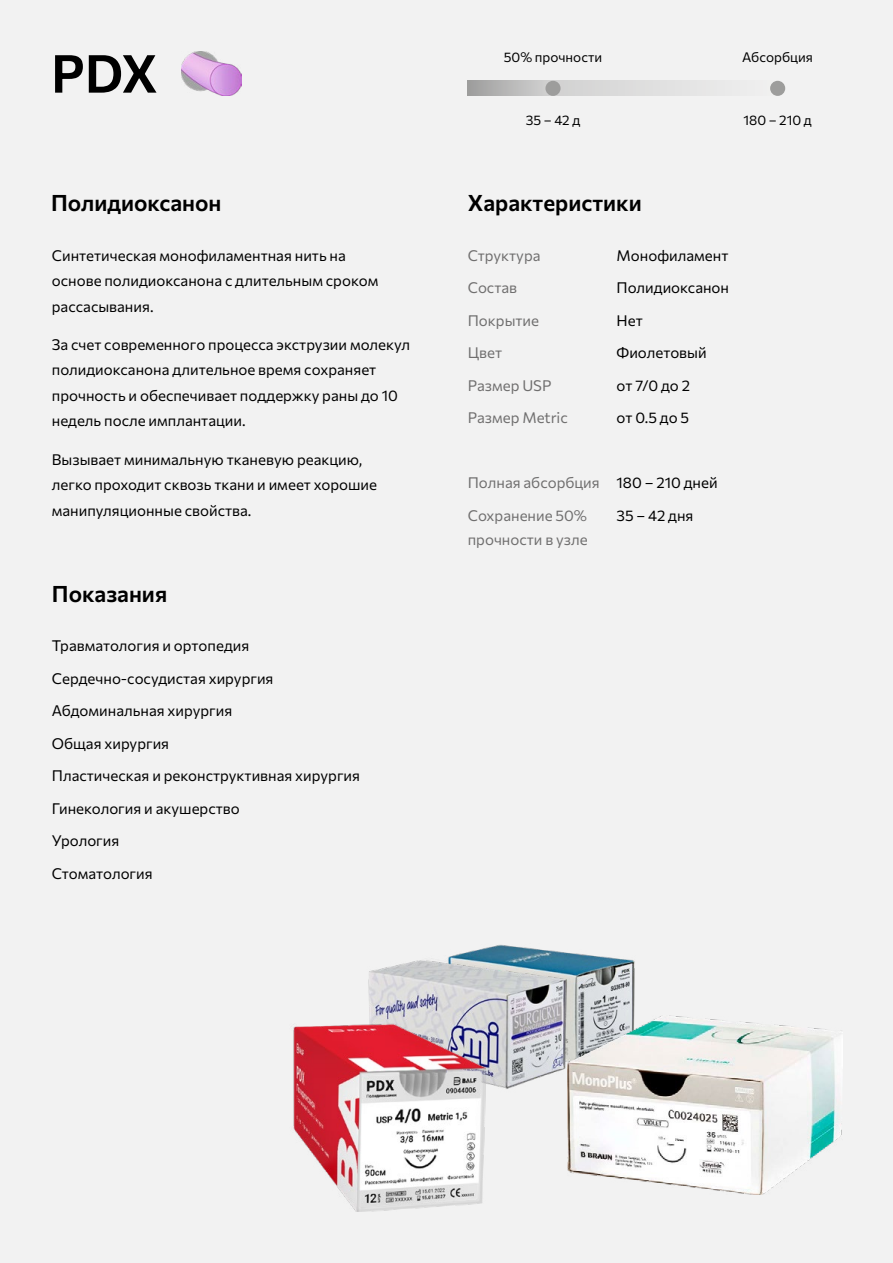
<style>
.page{position:relative;width:893px;height:1263px;background:#f2f2f2}
.page>*{position:absolute;margin:0;border:0;box-sizing:border-box;transform-origin:0 0}
.t1{font:600 52.5px "Commissioner";color:#000}
.t2{font:600 22.5px "Commissioner";color:#000}
.t3{font:15px/32.5px "Commissioner";color:#000}
.t4{font:15px/32.5px "Commissioner";color:#706f6f}
.t5{font:13.5px "Commissioner";color:#000}
</style>
<div class="page">
<img style="left:182px;top:51px;width:60px;height:44px">
<svg style="left:468px;top:81px;width:317px;height:15px"></svg>
<div style="left:770px;top:81px;width:15px;height:15px;background:#9d9d9c;border-radius:50%"></div>
<div style="left:545px;top:81px;width:16px;height:15px;background:#9d9d9c;border-radius:50%"></div>
<img style="left:482px;top:944px;width:153px;height:71px">
<img style="left:368px;top:949px;width:212px;height:140px">
<img style="left:293px;top:1024px;width:193px;height:188px">
<img style="left:567px;top:1015px;width:276px;height:180px">
<h1 class="t1" style="left:51px;top:31px;width:108px">PDX</h1>
<p class="t5" style="left:504px;top:46px;width:100px">50% прочности</p>
<p class="t5" style="left:742px;top:46px;width:72px">Абсорбция</p>
<p class="t5" style="left:526px;top:110px;width:56px">35 – 42 д</p>
<p class="t5" style="left:743px;top:110px;width:70px">180 – 210 д</p>
<h2 class="t2" style="left:51px;top:184px;width:172px">Полидиоксанон</h2>
<h2 class="t2" style="left:468px;top:184px;width:176px">Характеристики</h2>
<p class="t3" style="left:52px;top:241px;width:328px;line-height:25.5px">Синтетическая монофиламентная нить на основе полидиоксанона с длительным сроком рассасывания.</p>
<p class="t3" style="left:52px;top:331px;width:360px;line-height:25.5px">За счет современного процесса экструзии молекул полидиоксанона длительное время сохраняет прочность и обеспечивает поддержку раны до 10 недель после имплантации.</p>
<p class="t3" style="left:52px;top:445px;width:327px;line-height:25.5px">Вызывает минимальную тканевую реакцию, легко проходит сквозь ткани и имеет хорошие манипуляционные свойства.</p>
<h2 class="t2" style="left:52px;top:576px;width:117px">Показания</h2>
<p class="t3" style="left:52px;top:628px;width:310px">Травматология и ортопедия<br>Сердечно-сосудистая хирургия<br>Абдоминальная хирургия<br>Общая хирургия<br>Пластическая и реконструктивная хирургия<br>Гинекология и акушерство<br>Урология<br>Стоматология</p>
<p class="t4" style="left:468px;top:238px;width:102px">Структура<br>Состав<br>Покрытие<br>Цвет<br>Размер USP<br>Размер Metric</p>
<p class="t3" style="left:617px;top:238px;width:114px">Монофиламент<br>Полидиоксанон<br>Нет<br>Фиолетовый<br>от 7/0 до 2<br>от 0.5 до 5</p>
<p class="t4" style="left:468px;top:465px;width:134px">Полная абсорбция<br>Сохранение 50%</p>
<p class="t4" style="left:468px;top:522px;width:121px">прочности в узле</p>
<p class="t3" style="left:617px;top:465px;width:103px">180 – 210 дней<br>35 – 42 дня</p>
</div>
